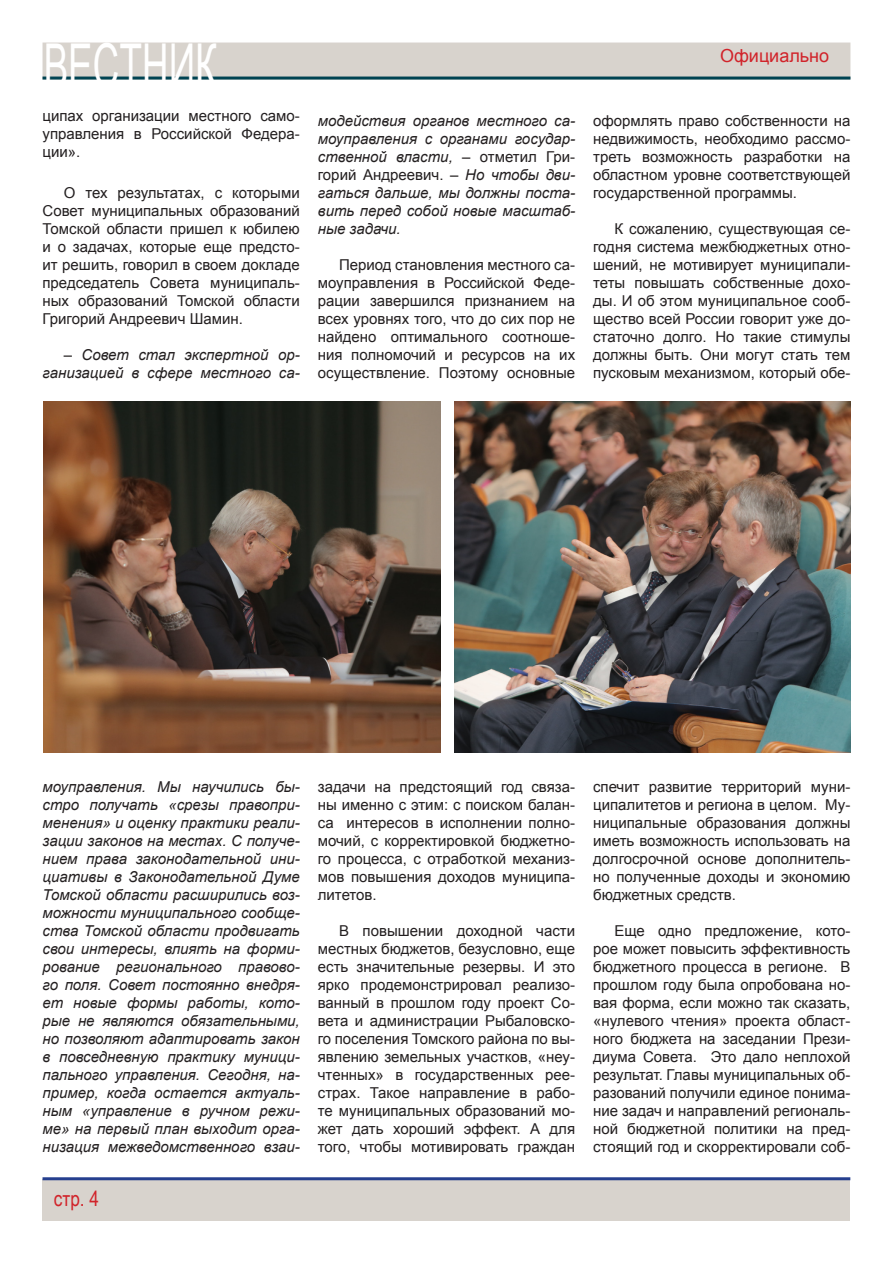
<style>
.page{position:relative;width:893px;height:1263px;background:#fff}
.page>*{position:absolute;margin:0;border:0;box-sizing:border-box;transform-origin:0 0}
.t1{font:60.6px "Arial Narrow";color:#fff;scale:.74 1}
.t2{font:21px "Arial Narrow";color:#d1232a}
.t3{font:18px "Arial";color:#d1232a}
.основной_текст_стать{font:15px/18px "Arial";color:#231f20;text-align:justify}
.основной_текст_стать-2{font:italic 15px/18px "Arial";color:#231f20;text-align:justify}
.s1{font-style:normal}
</style>
<div class="page">
<div style="left:43px;top:43px;width:807px;height:34px;background:#d8d3cd"></div>
<div style="left:43px;top:1179px;width:807px;height:41px;background:#d8d3cd"></div>
<hr style="left:43px;top:1177px;width:807px;height:3px;background:#253f8e">
<hr style="left:43px;top:77px;width:807px;height:3px;background:#004352">
<img style="left:454px;top:401px;width:397px;height:351px">
<img style="left:43px;top:402px;width:397px;height:350px">
<h1 class="t1" style="left:44px;top:22px;width:235px">ВЕСТНИК</h1>
<p class="основной_текст_стать" style="left:43px;top:107px;width:259px">ципах организации местного само&shy;управления в Российской Федера&shy;ции».</p>
<p class="основной_текст_стать" style="left:43px;top:184px;width:259px;text-indent:21px">О тех результатах, с которыми Совет муниципальных образований Томской области пришел к юбилею и о задачах, которые еще предсто&shy;ит решить, говорил в своем докладе председатель Совета муниципаль&shy;ных образований Томской области Григорий Андреевич Шамин.</p>
<p class="основной_текст_стать-2" style="left:43px;top:346px;width:259px;text-align:right"><span class="s1">–</span> Совет стал экспертной ор&shy;ганизацией в сфере местного са-</p>
<p class="t3" style="left:720px;top:44px;width:111px">Официально</p>
<p class="основной_текст_стать-2" style="left:318px;top:112px;width:259px">модействия органов местного са&shy;моуправления с органами государ&shy;ственной власти, <span class="s1">– отметил Гри&shy;горий Андреевич. –</span> Но чтобы дви&shy;гаться дальше, мы должны поста&shy;вить перед собой новые масштаб&shy;ные задачи.</p>
<p class="основной_текст_стать" style="left:318px;top:256px;width:259px;text-indent:21px">Период становления местного са&shy;моуправления в Российской Феде&shy;рации завершился признанием на всех уровнях того, что до сих пор не найдено оптимального соотноше&shy;ния полномочий и ресурсов на их осуществление. Поэтому основные</p>
<p class="основной_текст_стать" style="left:593px;top:112px;width:259px">оформлять право собственности на недвижимость, необходимо рассмо&shy;треть возможность разработки на областном уровне соответствующей государственной программы.</p>
<p class="основной_текст_стать" style="left:593px;top:220px;width:259px;text-indent:21px">К сожалению, существующая се&shy;годня система межбюджетных отно&shy;шений, не мотивирует муниципали&shy;теты повышать собственные дохо&shy;ды. И об этом муниципальное сооб&shy;щество всей России говорит уже до&shy;статочно долго. Но такие стимулы должны быть. Они могут стать тем пусковым механизмом, который обе-</p>
<p class="основной_текст_стать-2" style="left:43px;top:778px;width:259px">моуправления. Мы научились бы&shy;стро получать «срезы правопри&shy;менения» и оценку практики реали&shy;зации законов на местах. С получе&shy;нием права законодательной ини&shy;циативы в Законодательной Думе Томской области расширились воз&shy;можности муниципального сообще&shy;ства Томской области продвигать свои интересы, влиять на форми&shy;рование регионального правово&shy;го поля. Совет постоянно внедря&shy;ет новые формы работы, кото&shy;рые не являются обязательными, но позволяют адаптировать закон в повседневную практику муници&shy;пального управления. Сегодня, на&shy;пример, когда остается актуаль&shy;ным «управление в ручном режи&shy;ме» на первый план выходит орга&shy;низация межведомственного взаи-</p>
<h2 class="t2" style="left:54px;top:1183px;width:47px">стр. 4</h2>
<p class="основной_текст_стать" style="left:318px;top:778px;width:259px">задачи на предстоящий год связа&shy;ны именно с этим: с поиском балан&shy;са интересов в исполнении полно&shy;мочий, с корректировкой бюджетно&shy;го процесса, с отработкой механиз&shy;мов повышения доходов муниципа&shy;литетов.</p>
<p class="основной_текст_стать" style="left:318px;top:922px;width:259px;text-indent:21px">В повышении доходной части местных бюджетов, безусловно, еще есть значительные резервы. И это ярко продемонстрировал реализо&shy;ванный в прошлом году проект Со&shy;вета и администрации Рыбаловско&shy;го поселения Томского района по вы&shy;явлению земельных участков, «неу&shy;чтенных» в государственных рее&shy;страх. Такое направление в рабо&shy;те муниципальных образований мо&shy;жет дать хороший эффект. А для того, чтобы мотивировать граждан</p>
<p class="основной_текст_стать" style="left:593px;top:778px;width:259px">спечит развитие территорий муни&shy;ципалитетов и региона в целом. Му&shy;ниципальные образования должны иметь возможность использовать на долгосрочной основе дополнитель&shy;но полученные доходы и экономию бюджетных средств.</p>
<p class="основной_текст_стать" style="left:593px;top:922px;width:259px;text-indent:21px">Еще одно предложение, кото&shy;рое может повысить эффективность бюджетного процесса в регионе. В прошлом году была опробована но&shy;вая форма, если можно так сказать, «нулевого чтения» проекта област&shy;ного бюджета на заседании Прези&shy;диума Совета. Это дало неплохой результат. Главы муниципальных об&shy;разований получили единое понима&shy;ние задач и направлений региональ&shy;ной бюджетной политики на пред&shy;стоящий год и скорректировали соб-</p>
</div>
